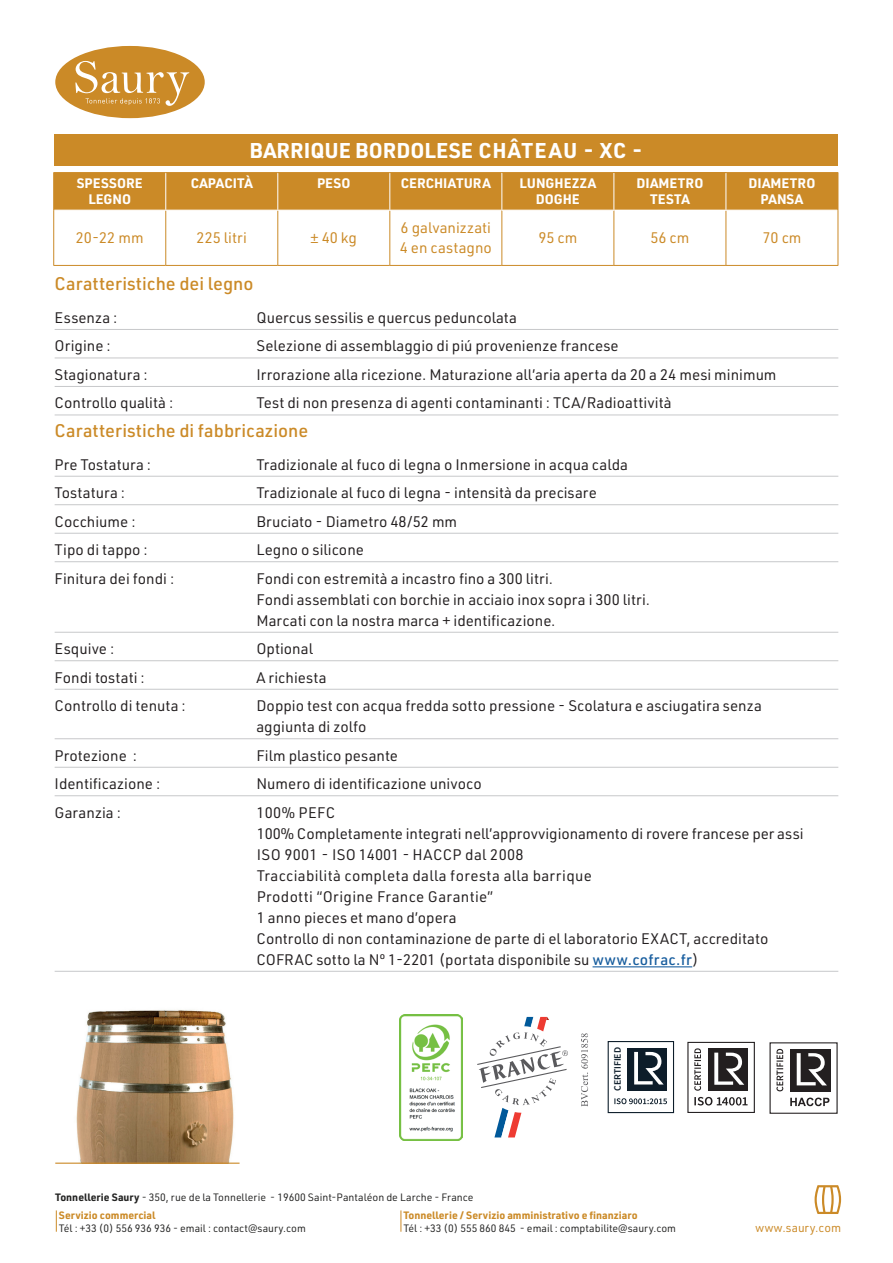
<style>
.page{position:relative;width:893px;height:1263px;background:#fff}
.page>*{position:absolute;margin:0;border:0;box-sizing:border-box;transform-origin:0 0}
.t1{font:700 21px "URWDIN";letter-spacing:.01em;color:#fff}
.t2{font:500 18px "URWDIN";color:#cb8a27}
.t3{font:15px/21px "URWDIN";color:#231f20}
.t4{font:15px/19.5px "URWDIN";color:#cb8a27}
.t5{font:700 13.5px/16.2px "URWDIN";color:#fff;text-align:center}
.t6{font:12px "URWDIN";color:#cb8a27}
.t7{font:10.5px/18.1px "URWDIN";color:#232322}
.t8{font:700 10.5px "URWDIN";color:#cb8a27}
.t9{font:600 9.9px "Source Sans Pro";color:#0d1d2a}
.s1{font-weight:500;color:#175d9e}
.s2{font-weight:700}
.s3{font-weight:700;color:#cb8a27}
</style>
<div class="page">
<img style="left:76px;top:1010px;width:158px;height:152px">
<hr style="left:55px;top:1162px;width:185px;height:2px;background:#cb8927">
<div style="left:54px;top:135px;width:784px;height:31px;background:#cb8a27"></div>
<svg style="left:55px;top:46px;width:150px;height:72px"></svg>
<div style="left:54px;top:173px;width:784px;height:37px;background:#cb8a27"></div>
<div style="left:614px;top:173px;width:112px;height:37px;background:#cb8a27"></div>
<hr style="left:165px;top:210px;width:1px;height:55px;background:#cb8a27">
<hr style="left:277px;top:210px;width:1px;height:55px;background:#cb8a27">
<hr style="left:389px;top:210px;width:1px;height:55px;background:#cb8a27">
<hr style="left:726px;top:210px;width:1px;height:55px;background:#cb8a27">
<hr style="left:726px;top:173px;width:1px;height:37px;background:#fff">
<hr style="left:726px;top:210px;width:112px;height:1px;background:#fff">
<hr style="left:389px;top:173px;width:1px;height:37px;background:#fff">
<hr style="left:278px;top:210px;width:112px;height:1px;background:#fff">
<hr style="left:277px;top:173px;width:1px;height:37px;background:#fff">
<hr style="left:166px;top:210px;width:112px;height:1px;background:#fff">
<hr style="left:165px;top:173px;width:1px;height:37px;background:#fff">
<hr style="left:54px;top:210px;width:112px;height:1px;background:#fff">
<hr style="left:53px;top:172px;width:113px;height:1px;background:#cb8a27">
<hr style="left:53px;top:173px;width:1px;height:37px;background:#cb8a27">
<hr style="left:166px;top:172px;width:112px;height:1px;background:#cb8a27">
<hr style="left:278px;top:172px;width:112px;height:1px;background:#cb8a27">
<hr style="left:390px;top:172px;width:112px;height:1px;background:#cb8a27">
<hr style="left:614px;top:172px;width:112px;height:1px;background:#cb8a27">
<hr style="left:726px;top:172px;width:112px;height:1px;background:#cb8a27">
<hr style="left:838px;top:173px;width:1px;height:37px;background:#cb8a27">
<hr style="left:53px;top:210px;width:1px;height:55px;background:#cb8a27">
<hr style="left:838px;top:210px;width:1px;height:55px;background:#cb8a27">
<hr style="left:53px;top:265px;width:113px;height:1px;background:#cb8a27">
<hr style="left:166px;top:265px;width:112px;height:1px;background:#cb8a27">
<hr style="left:278px;top:265px;width:112px;height:1px;background:#cb8a27">
<hr style="left:390px;top:265px;width:112px;height:1px;background:#cb8a27">
<hr style="left:614px;top:265px;width:112px;height:1px;background:#cb8a27">
<hr style="left:726px;top:265px;width:112px;height:1px;background:#cb8a27">
<hr style="left:501px;top:210px;width:1px;height:55px;background:#cb8a27">
<hr style="left:613px;top:210px;width:1px;height:55px;background:#cb8a27">
<hr style="left:502px;top:265px;width:112px;height:1px;background:#cb8a27">
<hr style="left:501px;top:173px;width:1px;height:37px;background:#fff">
<hr style="left:502px;top:172px;width:112px;height:1px;background:#cb8a27">
<hr style="left:613px;top:173px;width:1px;height:37px;background:#fff">
<hr style="left:502px;top:210px;width:112px;height:1px;background:#fff">
<hr style="left:55px;top:329px;width:783px;height:1px;background:#c7c8ca">
<hr style="left:55px;top:358px;width:783px;height:1px;background:#c7c8ca">
<hr style="left:55px;top:386px;width:783px;height:1px;background:#c7c8ca">
<hr style="left:55px;top:415px;width:783px;height:1px;background:#c7c8ca">
<hr style="left:55px;top:476px;width:783px;height:1px;background:#c7c8ca">
<hr style="left:55px;top:504px;width:783px;height:1px;background:#c7c8ca">
<hr style="left:55px;top:533px;width:783px;height:1px;background:#c7c8ca">
<hr style="left:55px;top:561px;width:783px;height:1px;background:#c7c8ca">
<hr style="left:55px;top:632px;width:783px;height:1px;background:#c7c8ca">
<hr style="left:55px;top:660px;width:783px;height:1px;background:#c7c8ca">
<hr style="left:55px;top:689px;width:783px;height:1px;background:#c7c8ca">
<hr style="left:55px;top:738px;width:783px;height:1px;background:#c7c8ca">
<hr style="left:55px;top:767px;width:783px;height:1px;background:#c7c8ca">
<hr style="left:55px;top:795px;width:783px;height:1px;background:#c7c8ca">
<hr style="left:55px;top:971px;width:783px;height:1px;background:#c7c8ca">
<hr style="left:593px;top:966px;width:99px;height:1px;background:#175d9e">
<svg style="left:815px;top:1185px;width:26px;height:29px"></svg>
<svg style="left:56px;top:1210px;width:1px;height:22px"></svg>
<svg style="left:401px;top:1210px;width:1px;height:22px"></svg>
<div style="left:608px;top:1041px;width:66px;height:72px;border:1px solid #0d1d2a"></div>
<div style="left:628px;top:1048px;width:39px;height:42px;background:#0d1d2a"></div>
<svg style="left:634px;top:1052px;width:29px;height:32px"></svg>
<svg style="left:614px;top:1098px;width:53px;height:6px"></svg>
<div style="left:687px;top:1042px;width:68px;height:71px;border:1px solid #231f20"></div>
<svg style="left:694px;top:1048px;width:7px;height:43px"></svg>
<div style="left:708px;top:1048px;width:40px;height:42px;background:#231f20"></div>
<svg style="left:714px;top:1052px;width:30px;height:33px"></svg>
<svg style="left:694px;top:1097px;width:54px;height:8px"></svg>
<svg style="left:776px;top:1049px;width:7px;height:42px"></svg>
<div style="left:790px;top:1049px;width:40px;height:42px;background:#231f20"></div>
<svg style="left:797px;top:1053px;width:30px;height:32px"></svg>
<svg style="left:790px;top:1097px;width:39px;height:9px"></svg>
<img style="left:399px;top:1014px;width:64px;height:127px">
<svg style="left:581px;top:1033px;width:7px;height:73px"></svg>
<svg style="left:477px;top:1017px;width:91px;height:120px"></svg>
<h1 class="t1" style="left:249px;top:136px;width:394px">BARRIQUE BORDOLESE CHÂTEAU - XC -</h1>
<p class="t5" style="left:77px;top:175px;width:68px">SPESSORE<br>LEGNO</p>
<p class="t5" style="left:191px;top:175px;width:64px">CAPACITÀ</p>
<p class="t5" style="left:317px;top:175px;width:35px">PESO</p>
<p class="t5" style="left:401px;top:175px;width:91px">CERCHIATURA</p>
<p class="t5" style="left:519px;top:175px;width:79px">LUNGHEZZA<br>DOGHE</p>
<p class="t5" style="left:636px;top:175px;width:68px">DIAMETRO<br>TESTA</p>
<p class="t5" style="left:748px;top:175px;width:68px">DIAMETRO<br>PANSA</p>
<p class="t4" style="left:76px;top:228px;width:69px">20-22 mm</p>
<p class="t4" style="left:197px;top:228px;width:52px">225 litri</p>
<p class="t4" style="left:311px;top:228px;width:48px">± 40 kg</p>
<p class="t4" style="left:400px;top:218px;width:94px">6 galvanizzati<br>4 en castagno</p>
<p class="t4" style="left:538px;top:228px;width:40px">95 cm</p>
<p class="t4" style="left:650px;top:228px;width:40px">56 cm</p>
<p class="t4" style="left:762px;top:228px;width:40px">70 cm</p>
<p class="t2" style="left:55px;top:272px;width:200px">Caratteristiche dei legno</p>
<p class="t3" style="left:55px;top:307px;width:64px">Essenza :</p>
<p class="t3" style="left:256px;top:307px;width:262px">Quercus sessilis e quercus peduncolata</p>
<p class="t3" style="left:55px;top:335px;width:58px">Origine :</p>
<p class="t3" style="left:256px;top:335px;width:364px">Selezione di assemblaggio di piú provenienze francese</p>
<p class="t3" style="left:55px;top:364px;width:95px">Stagionatura :</p>
<p class="t3" style="left:256px;top:364px;width:522px">Irrorazione alla ricezione. Maturazione all’aria aperta da 20 a 24 mesi minimum</p>
<p class="t3" style="left:55px;top:392px;width:120px">Controllo qualità :</p>
<p class="t3" style="left:256px;top:392px;width:417px">Test di non presenza di agenti contaminanti : TCA/Radioattività</p>
<p class="t2" style="left:55px;top:418px;width:255px">Caratteristiche di fabbricazione</p>
<p class="t3" style="left:55px;top:453px;width:98px">Pre Tostatura :</p>
<p class="t3" style="left:256px;top:453px;width:373px">Tradizionale al fuco di legna o Inmersione in acqua calda</p>
<p class="t3" style="left:55px;top:482px;width:72px">Tostatura :</p>
<p class="t3" style="left:256px;top:482px;width:342px">Tradizionale al fuco di legna - intensità da precisare</p>
<p class="t3" style="left:55px;top:510px;width:82px">Cocchiume :</p>
<p class="t3" style="left:256px;top:510px;width:202px">Bruciato - Diametro 48/52 mm</p>
<p class="t3" style="left:55px;top:539px;width:95px">Tipo di tappo :</p>
<p class="t3" style="left:256px;top:539px;width:109px">Legno o silicone</p>
<p class="t3" style="left:55px;top:567px;width:121px">Finitura dei fondi :</p>
<p class="t3" style="left:256px;top:567px;width:395px">Fondi con estremità a incastro fino a 300 litri.<br>Fondi assemblati con borchie in acciaio inox sopra i 300 litri.<br>Marcati con la nostra marca + identificazione.</p>
<p class="t3" style="left:55px;top:638px;width:61px">Esquive :</p>
<p class="t3" style="left:256px;top:638px;width:58px">Optional</p>
<p class="t3" style="left:55px;top:666px;width:92px">Fondi tostati :</p>
<p class="t3" style="left:256px;top:666px;width:72px">A richiesta</p>
<p class="t3" style="left:55px;top:695px;width:133px">Controllo di tenuta :</p>
<p class="t3" style="left:256px;top:695px;width:507px">Doppio test con acqua fredda sotto pressione - Scolatura e asciugatira senza aggiunta di zolfo</p>
<p class="t3" style="left:55px;top:744px;width:84px">Protezione :</p>
<p class="t3" style="left:256px;top:744px;width:143px">Film plastico pesante</p>
<p class="t3" style="left:55px;top:773px;width:107px">Identificazione :</p>
<p class="t3" style="left:256px;top:773px;width:227px">Numero di identificazione univoco</p>
<p class="t3" style="left:55px;top:801px;width:68px">Garanzia :</p>
<p class="t3" style="left:256px;top:801px;width:549px">100% PEFC<br>100% Completamente integrati nell’approvvigionamento di rovere francese per assi ISO 9001 - ISO 14001 - HACCP dal 2008<br>Tracciabilità completa dalla foresta alla barrique<br>Prodotti “Origine France Garantie”<br>1 anno pieces et mano d’opera<br>Controllo di non contaminazione de parte di el laboratorio EXACT, accreditato COFRAC sotto la Nº 1-2201 (portata disponibile su <span class="s1">www.cofrac.fr</span>)</p>
<p class="t9" style="left:611px;top:1091px;width:45px;rotate:-90deg">CERTIFIED</p>
<p class="t7" style="left:403px;top:1188px;width:236px;text-indent:-348px"><span class="s2">Tonnellerie Saury</span> - 350, rue de la Tonnellerie - 19600 Saint-Pantaléon de Larche - France<br><span class="s3">Tonnellerie / Servizio amministrativo e finanziaro</span></p>
<p class="t7" style="left:403px;top:1218px;width:274px">Tél : +33 (0) 555 860 845 - email : comptabilite@saury.com</p>
<p class="t8" style="left:59px;top:1208px;width:98px">Servizio commercial</p>
<p class="t7" style="left:59px;top:1218px;width:249px">Tél : +33 (0) 556 936 936 - email : contact@saury.com</p>
<p class="t6" style="left:755px;top:1219px;width:88px">www.saury.com</p>
</div>
